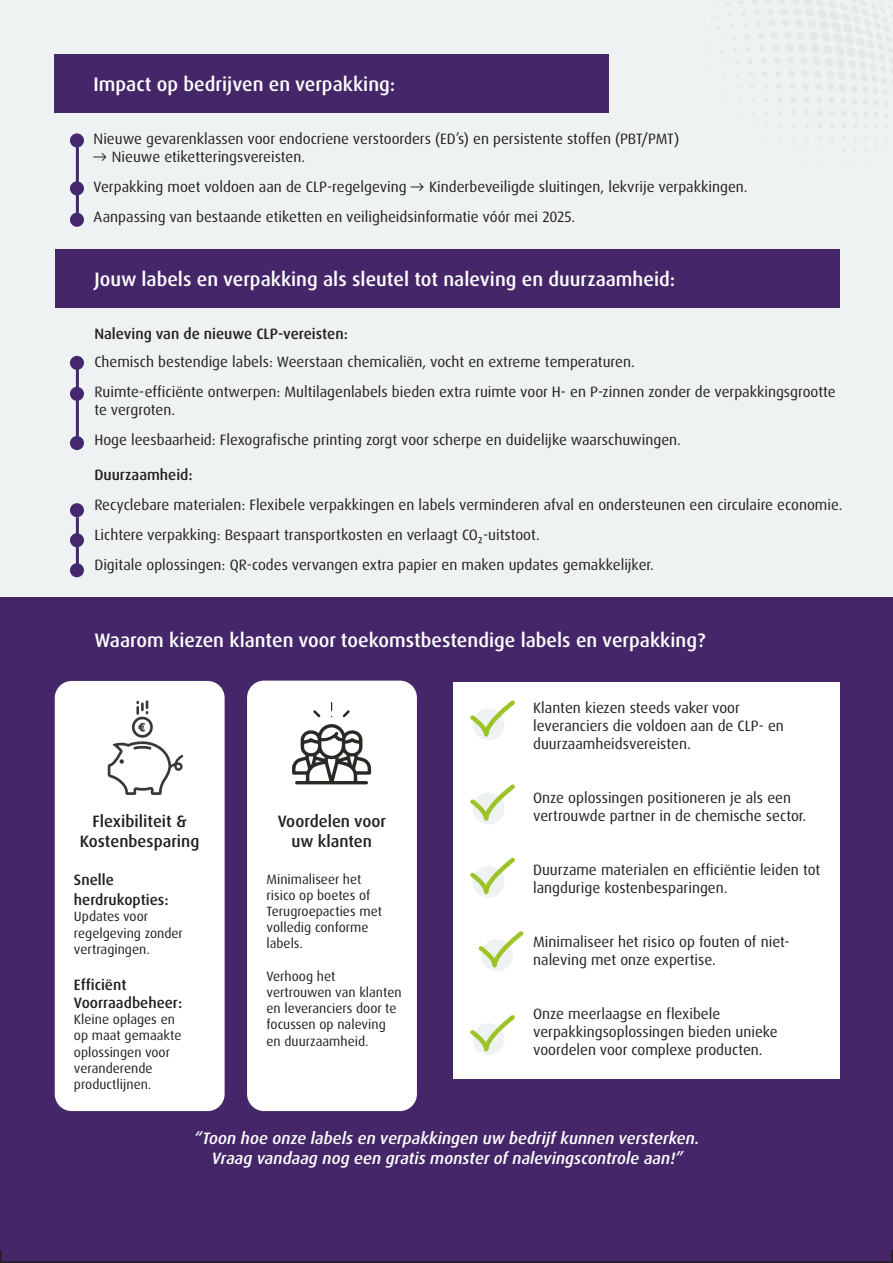
<style>
.page{position:relative;width:893px;height:1263px;background:#fff}
.page>*{position:absolute;margin:0;border:0;box-sizing:border-box;transform-origin:0 0}
.t1{font:500 19.5px "Dax Pro";color:#fff}
.t2{font:italic 500 16.5px/19.8px "Dax Pro";color:#fff;text-align:center}
.t3{font:500 16.5px/19.8px "Dax Pro";color:#231f20;text-align:center}
.t4{font:15px/18px "Dax Pro";color:#231f20}
.t5{font:500 15px/19.8px "Dax Pro";color:#231f20}
.t6{font:13.5px/16.2px "Dax Pro";color:#231f20}
</style>
<div class="page">
<div style="left:0;top:0;width:893px;height:637px;background:#eff2f3"></div>
<div style="left:1px;top:1213px;width:891px;height:49px;background:#452669"></div>
<div style="left:0;top:1212px;width:893px;height:51px;border:2px solid #231f20"></div>
<div style="left:0;top:598px;width:893px;height:652px;background:#452669"></div>
<div style="left:453px;top:682px;width:387px;height:396px;background:#fff"></div>
<div style="left:55px;top:681px;width:170px;height:430px;background:#fff;border-radius:17px"></div>
<div style="left:247px;top:681px;width:170px;height:430px;background:#fff;border-radius:17px"></div>
<svg style="left:313px;top:710px;width:7px;height:7px"></svg>
<svg style="left:343px;top:710px;width:7px;height:7px"></svg>
<svg style="left:292px;top:724px;width:79px;height:60px"></svg>
<svg style="left:108px;top:700px;width:75px;height:95px"></svg>
<svg style="left:468px;top:700px;width:58px;height:379px"></svg>
<div style="left:54px;top:54px;width:554px;height:58px;background:#452669"></div>
<div style="left:55px;top:249px;width:785px;height:58px;background:#452669"></div>
<div style="left:70px;top:133px;width:14px;height:14px;background:#43286e;border-radius:50%"></div>
<hr style="left:76px;top:140px;width:3px;height:82px;background:#43286e">
<div style="left:70px;top:181px;width:14px;height:14px;background:#43286e;border-radius:50%"></div>
<div style="left:70px;top:213px;width:14px;height:14px;background:#43286e;border-radius:50%"></div>
<div style="left:70px;top:356px;width:14px;height:14px;background:#43286e;border-radius:50%"></div>
<hr style="left:76px;top:364px;width:3px;height:82px;background:#43286e">
<div style="left:70px;top:387px;width:14px;height:14px;background:#43286e;border-radius:50%"></div>
<div style="left:70px;top:436px;width:14px;height:14px;background:#43286e;border-radius:50%"></div>
<div style="left:70px;top:503px;width:14px;height:14px;background:#43286e;border-radius:50%"></div>
<hr style="left:76px;top:517px;width:3px;height:56px;background:#43286e">
<div style="left:70px;top:533px;width:14px;height:14px;background:#43286e;border-radius:50%"></div>
<div style="left:70px;top:563px;width:14px;height:14px;background:#43286e;border-radius:50%"></div>
<h1 class="t1" style="left:94px;top:72px;width:303px">Impact op bedrijven en verpakking:</h1>
<p class="t4" style="left:94px;top:130px;width:587px">Nieuwe gevarenklassen voor endocriene verstoorders (ED’s) en persistente stoffen (PBT/PMT)</p>
<p class="t4" style="left:94px;top:142px;width:655px;line-height:30px">→ Nieuwe etiketteringsvereisten.<br>Verpakking moet voldoen aan de CLP-regelgeving → Kinderbeveiligde sluitingen, lekvrije verpakkingen.<br>Aanpassing van bestaande etiketten en veiligheidsinformatie vóór mei 2025.</p>
<h1 class="t1" style="left:94px;top:266px;width:582px">Jouw labels en verpakking als sleutel tot naleving en duurzaamheid:</h1>
<p class="t5" style="left:94px;top:324px;width:255px">Naleving van de nieuwe CLP-vereisten:</p>
<p class="t4" style="left:94px;top:347px;width:743px;line-height:30px">Chemisch bestendige labels: Weerstaan chemicaliën, vocht en extreme temperaturen.<br>Ruimte-efficiënte ontwerpen: Multilagenlabels bieden extra ruimte voor H- en P-zinnen zonder de verpakkingsgrootte</p>
<p class="t4" style="left:94px;top:395px;width:588px;line-height:30px">te vergroten.<br>Hoge leesbaarheid: Flexografische printing zorgt voor scherpe en duidelijke waarschuwingen.</p>
<p class="t5" style="left:94px;top:465px;width:100px">Duurzaamheid:</p>
<p class="t4" style="left:94px;top:490px;width:750px;line-height:30px">Recyclebare materialen: Flexibele verpakkingen en labels verminderen afval en ondersteunen een circulaire economie.<br>Lichtere verpakking: Bespaart transportkosten en verlaagt CO₂-uitstoot.<br>Digitale oplossingen: QR-codes vervangen extra papier en maken updates gemakkelijker.</p>
<h1 class="t1" style="left:94px;top:628px;width:613px">Waarom kiezen klanten voor toekomstbestendige labels en verpakking?</h1>
<p class="t3" style="left:80px;top:812px;width:121px">Flexibiliteit &amp;<br>Kostenbesparing</p>
<p class="t3" style="left:278px;top:812px;width:110px">Voordelen voor uw klanten</p>
<p class="t5" style="left:74px;top:870px;width:96px">Snelle herdrukopties:</p>
<p class="t6" style="left:74px;top:909px;width:110px">Updates voor regelgeving zonder vertragingen.</p>
<p class="t5" style="left:74px;top:976px;width:110px;line-height:18px">Efficiënt<br>Voorraadbeheer:</p>
<p class="t6" style="left:74px;top:1011px;width:109px">Kleine oplages en op maat gemaakte oplossingen voor veranderende productlijnen.</p>
<p class="t6" style="left:266px;top:871px;width:117px">Minimaliseer het risico op boetes of<br>Terugroepacties met volledig conforme labels.</p>
<p class="t6" style="left:266px;top:968px;width:137px">Verhoog het vertrouwen van klanten en leveranciers door te focussen op naleving en duurzaamheid.</p>
<p class="t4" style="left:533px;top:699px;width:252px">Klanten kiezen steeds vaker voor leveranciers die voldoen aan de CLP- en duurzaamheidsvereisten.</p>
<p class="t4" style="left:533px;top:789px;width:275px">Onze oplossingen positioneren je als een vertrouwde partner in de chemische sector.</p>
<p class="t4" style="left:533px;top:861px;width:289px">Duurzame materialen en efficiëntie leiden tot langdurige kostenbesparingen.</p>
<p class="t4" style="left:533px;top:933px;width:258px">Minimaliseer het risico op fouten of niet&shy;naleving met onze expertise.</p>
<p class="t4" style="left:533px;top:1005px;width:246px">Onze meerlaagse en flexibele verpakkingsoplossingen bieden unieke voordelen voor complexe producten.</p>
<p class="t2" style="left:194px;top:1128px;width:507px">“Toon hoe onze labels en verpakkingen uw bedrijf kunnen versterken.<br>Vraag vandaag nog een gratis monster of nalevingscontrole aan!”</p>
</div>
